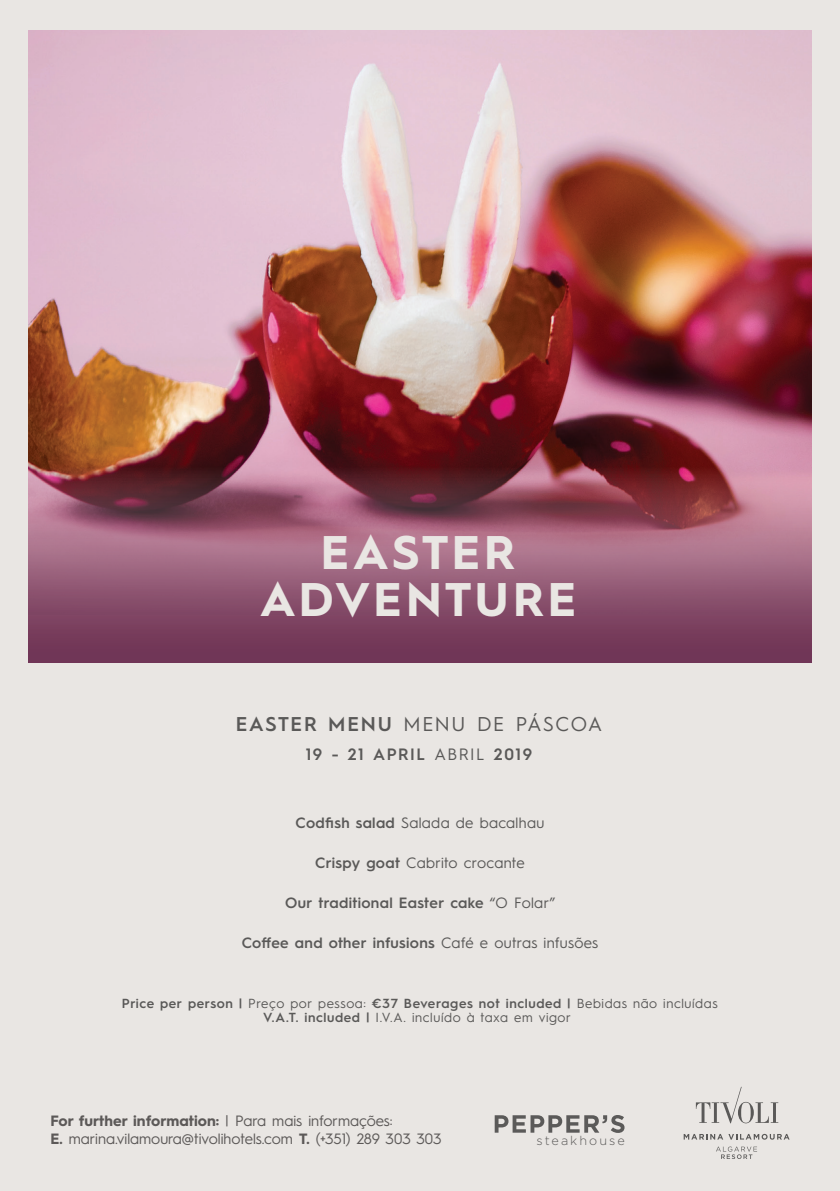
<style>
.page{position:relative;width:840px;height:1191px;background:#fff}
.page>*{position:absolute;margin:0;border:0;box-sizing:border-box;transform-origin:0 0}
.t1{font:700 47.2px/47.2px "Hurme Geometric Sans No One";letter-spacing:.075em;color:#e9e6e3;text-align:center}
.t2{font:20px "Hurme Geometric Sans No One";letter-spacing:.075em;color:#5a5958}
.t3{font:16.6px "Hurme Geometric Sans No One Semi Bol";letter-spacing:.095em;color:#5a5958}
.t4{font:15px/18.6px "Hurme Geometric Sans No One";color:#5c5958}
.t5{font:15px "Hurme Geometric Sans No One Semi Bol";letter-spacing:.02em;color:#5a5958}
.t6{font:15px "Hurme Geometric Sans No One";letter-spacing:.02em;color:#5a5958}
.t7{font:13.2px "Hurme Geometric Sans No One Semi Bol";letter-spacing:.045em;color:#5a5958}
.t8{font:13.2px "Hurme Geometric Sans No One";letter-spacing:.045em;color:#5a5958}
.t9{font:300 12.6px "Gotham";letter-spacing:.16em;color:#5b5a59}
.s1{font-family:"Hurme Geometric Sans No One Semi Bol"}
.s2{font-family:"Hurme Geometric Sans No One"}
.s3{font-weight:700}
</style>
<div class="page">
<div style="left:0;top:0;width:839px;height:1191px;background:#e9e6e3"></div>
<img style="left:28px;top:31px;width:783px;height:434px">
<svg style="left:28px;top:465px;width:783px;height:197px;background:#8d526a"></svg>
<svg style="left:695px;top:1086px;width:82px;height:37px"></svg>
<svg style="left:716px;top:1146px;width:40px;height:13px"></svg>
<svg style="left:683px;top:1134px;width:39px;height:5px"></svg>
<svg style="left:728px;top:1133px;width:61px;height:6px"></svg>
<svg style="left:494px;top:1115px;width:130px;height:18px"></svg>
<h1 class="t1" style="left:260px;top:526px;width:317px">EASTER<br>ADVENTURE</h1>
<h2 class="t2" style="left:236px;top:709px;width:367px"><span class="s1">EASTER MENU</span> MENU DE PÁSCOA</h2>
<p class="t3" style="left:306px;top:742px;width:227px">19 - 21 APRIL <span class="s2">ABRIL</span> 2019</p>
<p class="t6" style="left:295px;top:812px;width:250px"><span class="s1">Codfish salad</span> Salada de bacalhau</p>
<p class="t6" style="left:315px;top:852px;width:211px"><span class="s1">Crispy goat</span> Cabrito crocante</p>
<p class="t5" style="left:285px;top:892px;width:271px">Our traditional Easter cake <span class="s2">“O Folar”</span></p>
<p class="t5" style="left:241px;top:932px;width:358px">Coffee and other infusions <span class="s2">Café e outras infusões</span></p>
<p class="t7" style="left:122px;top:994px;width:597px">Price per person | <span class="s2">Preço por pessoa:</span> €37 Beverages not included | <span class="s2">Bebidas não incluídas</span></p>
<p class="t8" style="left:263px;top:1008px;width:309px"><span class="s1">V.A.T. included |</span> I.V.A. incluído à taxa em vigor</p>
<p class="t4" style="left:50px;top:1110px;width:392px"><span class="s3">For further information:</span> | Para mais informações:<br><span class="s3">E.</span> marina.vilamoura@tivolihotels.com <span class="s3">T.</span> (+351) 289 303 303</p>
<p class="t9" style="left:536px;top:1132px;width:90px">steakhouse</p>
</div>
